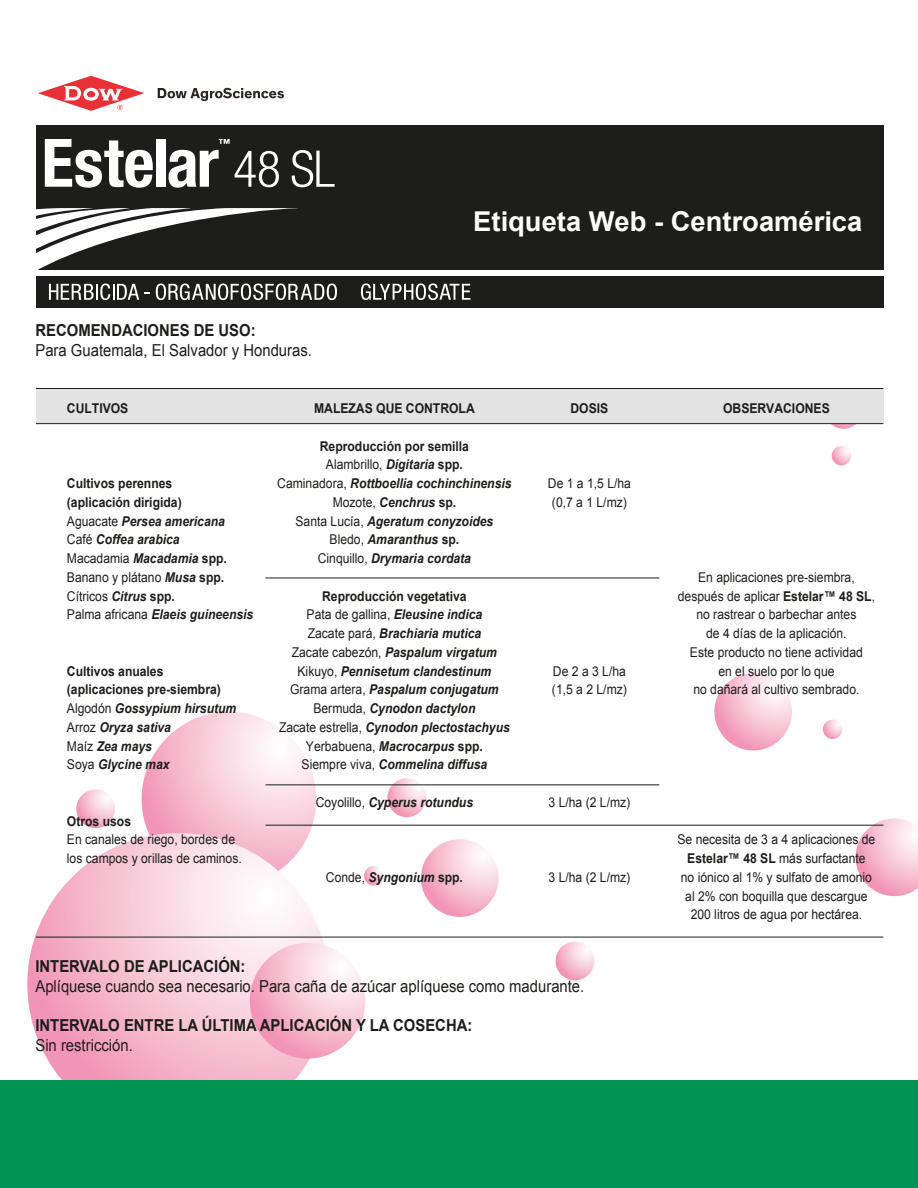
<style>
.page{position:relative;width:918px;height:1188px;background:#fff}
.page>*{position:absolute;margin:0;border:0;box-sizing:border-box;transform-origin:0 0}
.t1{font:700 27.3px "Arial";color:#fff}
.t2{font:16.5px "Arial";color:#1d1d1b;scale:.9 1}
.t3{font:700 16.5px "Arial";color:#1d1d1b;scale:.9 1}
.t4{font:13.5px/18.8px "Arial";color:#1d1d1b;text-align:center;scale:.9 1}
.t5{font:italic 700 13.5px "Arial";color:#1d1d1b;scale:.9 1}
.t6{font:700 13.5px/18.8px "Arial";color:#1d1d1b;text-align:center;scale:.9 1}
.s1{font-weight:400}
.s2{font-style:italic}
.s3{font-weight:400;font-style:normal}
.s4{font-style:normal}
.s5{font-weight:700;font-style:italic}
.s6{font-weight:700}
</style>
<div class="page">
<svg style="left:142px;top:712px;width:174px;height:174px;background:#f7cad9"></svg>
<svg style="left:27px;top:833px;width:303px;height:302px;background:#f6c6d6"></svg>
<svg style="left:250px;top:943px;width:115px;height:116px;background:#f7c3d4"></svg>
<svg style="left:421px;top:839px;width:78px;height:78px;background:#f7c4d5"></svg>
<svg style="left:714px;top:673px;width:78px;height:78px;background:#f7c4d5"></svg>
<svg style="left:856px;top:818px;width:62px;height:78px"></svg>
<svg style="left:387px;top:778px;width:39px;height:39px"></svg>
<svg style="left:556px;top:942px;width:38px;height:38px"></svg>
<svg style="left:76px;top:789px;width:39px;height:39px"></svg>
<svg style="left:824px;top:390px;width:39px;height:39px"></svg>
<svg style="left:832px;top:446px;width:19px;height:19px"></svg>
<svg style="left:823px;top:720px;width:19px;height:19px"></svg>
<svg style="left:364px;top:866px;width:19px;height:20px"></svg>
<div style="left:36px;top:388px;width:848px;height:36px;background:#e3e3e3"></div>
<hr style="left:36px;top:388px;width:847px;height:1px;background:#1d1d1b">
<hr style="left:36px;top:423px;width:847px;height:1px;background:#1d1d1b">
<hr style="left:36px;top:937px;width:847px;height:1px;background:#1d1d1b">
<hr style="left:265px;top:578px;width:394px;height:1px;background:#1d1d1b">
<hr style="left:265px;top:785px;width:394px;height:1px;background:#1d1d1b">
<hr style="left:265px;top:825px;width:619px;height:1px;background:#1d1d1b">
<div style="left:0;top:1081px;width:918px;height:107px;background:#009453"></div>
<div style="left:37px;top:125px;width:847px;height:182px;background:#1d1d1b"></div>
<div style="left:36px;top:270px;width:852px;height:6px;background:#fff"></div>
<svg style="left:158px;top:88px;width:126px;height:13px"></svg>
<svg style="left:38px;top:76px;width:106px;height:35px"></svg>
<svg style="left:36px;top:208px;width:301px;height:92px"></svg>
<svg style="left:361px;top:283px;width:109px;height:17px"></svg>
<svg style="left:45px;top:139px;width:108px;height:49px"></svg>
<div style="left:156px;top:139px;width:9px;height:48px;background:#fff"></div>
<svg style="left:169px;top:150px;width:50px;height:38px"></svg>
<svg style="left:219px;top:139px;width:11px;height:5px"></svg>
<svg style="left:235px;top:151px;width:44px;height:36px"></svg>
<svg style="left:292px;top:150px;width:43px;height:37px"></svg>
<p class="t3" style="left:35px;top:319px;width:246px">RECOMENDACIONES DE USO:</p>
<p class="t2" style="left:35px;top:339px;width:309px">Para Guatemala, El Salvador y Honduras.</p>
<h1 class="t1" style="left:473px;top:203px;width:391px">Etiqueta Web - Centroamérica</h1>
<p class="t6" style="left:67px;top:399px;width:70px">CULTIVOS</p>
<p class="t6" style="left:314px;top:399px;width:180px">MALEZAS QUE CONTROLA</p>
<p class="t6" style="left:571px;top:399px;width:44px">DOSIS</p>
<p class="t6" style="left:723px;top:399px;width:120px">OBSERVACIONES</p>
<p class="t6" style="left:320px;top:437px;width:167px">Reproducción por semilla<br><span class="s1">Alambrillo,</span> <span class="s2">Digitaria</span> spp.</p>
<p class="t6" style="left:67px;top:474px;width:119px">Cultivos perennes</p>
<p class="t5" style="left:277px;top:474px;width:262px"><span class="s3">Caminadora,</span> Rottboellia cochinchinensis</p>
<p class="t4" style="left:548px;top:474px;width:94px">De 1 a 1,5 L/ha</p>
<p class="t6" style="left:67px;top:493px;width:129px">(aplicación dirigida)</p>
<p class="t5" style="left:333px;top:493px;width:139px"><span class="s3">Mozote,</span> Cenchrus <span class="s4">sp.</span></p>
<p class="t4" style="left:552px;top:493px;width:85px">(0,7 a 1 L/mz)</p>
<p class="t5" style="left:67px;top:512px;width:177px"><span class="s3">Aguacate</span> Persea americana</p>
<p class="t5" style="left:296px;top:512px;width:221px"><span class="s3">Santa Lucía,</span> Ageratum conyzoides</p>
<p class="t5" style="left:67px;top:531px;width:127px"><span class="s3">Café</span> Coffea arabica</p>
<p class="t5" style="left:330px;top:531px;width:146px"><span class="s3">Bledo,</span> Amaranthus <span class="s4">sp.</span></p>
<p class="t4" style="left:67px;top:549px;width:179px">Macadamia <span class="s5">Macadamia</span> <span class="s6">spp.</span></p>
<p class="t5" style="left:318px;top:549px;width:172px"><span class="s3">Cinquillo,</span> Drymaria cordata</p>
<p class="t4" style="left:67px;top:568px;width:176px">Banano y plátano <span class="s5">Musa</span> <span class="s6">spp.</span></p>
<p class="t4" style="left:698px;top:568px;width:176px">En aplicaciones pre-siembra,</p>
<p class="t4" style="left:67px;top:587px;width:122px">Cítricos <span class="s5">Citrus</span> <span class="s6">spp.</span></p>
<p class="t6" style="left:322px;top:587px;width:162px">Reproducción vegetativa</p>
<p class="t4" style="left:678px;top:587px;width:221px">después de aplicar <span class="s6">Estelar™ 48 SL</span>,</p>
<p class="t5" style="left:67px;top:606px;width:209px"><span class="s3">Palma africana</span> Elaeis guineensis</p>
<p class="t4" style="left:307px;top:605px;width:197px">Pata de gallina, <span class="s5">Eleusine indica</span></p>
<p class="t4" style="left:696px;top:605px;width:179px">no rastrear o barbechar antes</p>
<p class="t5" style="left:308px;top:624px;width:194px"><span class="s3">Zacate pará,</span> Brachiaria mutica</p>
<p class="t4" style="left:706px;top:624px;width:158px">de 4 días de la aplicación.</p>
<p class="t5" style="left:292px;top:643px;width:230px"><span class="s3">Zacate cabezón,</span> Paspalum virgatum</p>
<p class="t4" style="left:690px;top:643px;width:194px">Este producto no tiene actividad</p>
<p class="t6" style="left:67px;top:662px;width:109px">Cultivos anuales</p>
<p class="t5" style="left:298px;top:662px;width:217px"><span class="s3">Kikuyo,</span> Pennisetum clandestinum</p>
<p class="t4" style="left:553px;top:662px;width:83px">De 2 a 3 L/ha</p>
<p class="t4" style="left:718px;top:662px;width:131px">en el suelo por lo que</p>
<p class="t6" style="left:67px;top:681px;width:173px">(aplicaciones pre-siembra)</p>
<p class="t5" style="left:290px;top:681px;width:233px"><span class="s3">Grama artera,</span> Paspalum conjugatum</p>
<p class="t4" style="left:552px;top:680px;width:85px">(1,5 a 2 L/mz)</p>
<p class="t4" style="left:693px;top:680px;width:186px">no dañará al cultivo sembrado.</p>
<p class="t5" style="left:67px;top:699px;width:190px"><span class="s3">Algodón</span> Gossypium hirsutum</p>
<p class="t5" style="left:313px;top:699px;width:182px"><span class="s3">Bermuda,</span> Cynodon dactylon</p>
<p class="t5" style="left:67px;top:718px;width:117px"><span class="s3">Arroz</span> Oryza sativa</p>
<p class="t5" style="left:279px;top:718px;width:258px"><span class="s3">Zacate estrella,</span> Cynodon plectostachyus</p>
<p class="t5" style="left:67px;top:737px;width:96px"><span class="s3">Maíz</span> Zea mays</p>
<p class="t4" style="left:306px;top:737px;width:198px">Yerbabuena, <span class="s5">Macrocarpus</span> <span class="s6">spp.</span></p>
<p class="t5" style="left:67px;top:756px;width:116px"><span class="s3">Soya</span> Glycine max</p>
<p class="t5" style="left:302px;top:756px;width:208px"><span class="s3">Siempre viva,</span> Commelina diffusa</p>
<p class="t5" style="left:316px;top:793px;width:176px"><span class="s3">Coyolillo,</span> Cyperus rotundus</p>
<p class="t4" style="left:549px;top:793px;width:92px">3 L/ha (2 L/mz)</p>
<p class="t6" style="left:67px;top:812px;width:73px">Otros usos</p>
<p class="t4" style="left:67px;top:830px;width:188px">En canales de riego, bordes de</p>
<p class="t4" style="left:677px;top:830px;width:221px">Se necesita de 3 a 4 aplicaciones de</p>
<p class="t4" style="left:67px;top:849px;width:196px">los campos y orillas de caminos.</p>
<p class="t4" style="left:687px;top:849px;width:200px"><span class="s6">Estelar™ 48 SL</span> más surfactante</p>
<p class="t5" style="left:326px;top:868px;width:154px"><span class="s3">Conde,</span> Syngonium <span class="s4">spp.</span></p>
<p class="t4" style="left:549px;top:868px;width:92px">3 L/ha (2 L/mz)</p>
<p class="t4" style="left:681px;top:868px;width:214px">no iónico al 1% y sulfato de amonio al 2% con boquilla que descargue<br>200 litros de agua por hectárea.</p>
<p class="t3" style="left:35px;top:955px;width:235px">INTERVALO DE APLICACIÓN:</p>
<p class="t2" style="left:35px;top:975px;width:611px">Aplíquese cuando sea necesario. Para caña de azúcar aplíquese como madurante.</p>
<p class="t3" style="left:35px;top:1015px;width:487px">INTERVALO ENTRE LA ÚLTIMA APLICACIÓN Y LA COSECHA:</p>
<p class="t2" style="left:35px;top:1035px;width:110px">Sin restricción.</p>
</div>
